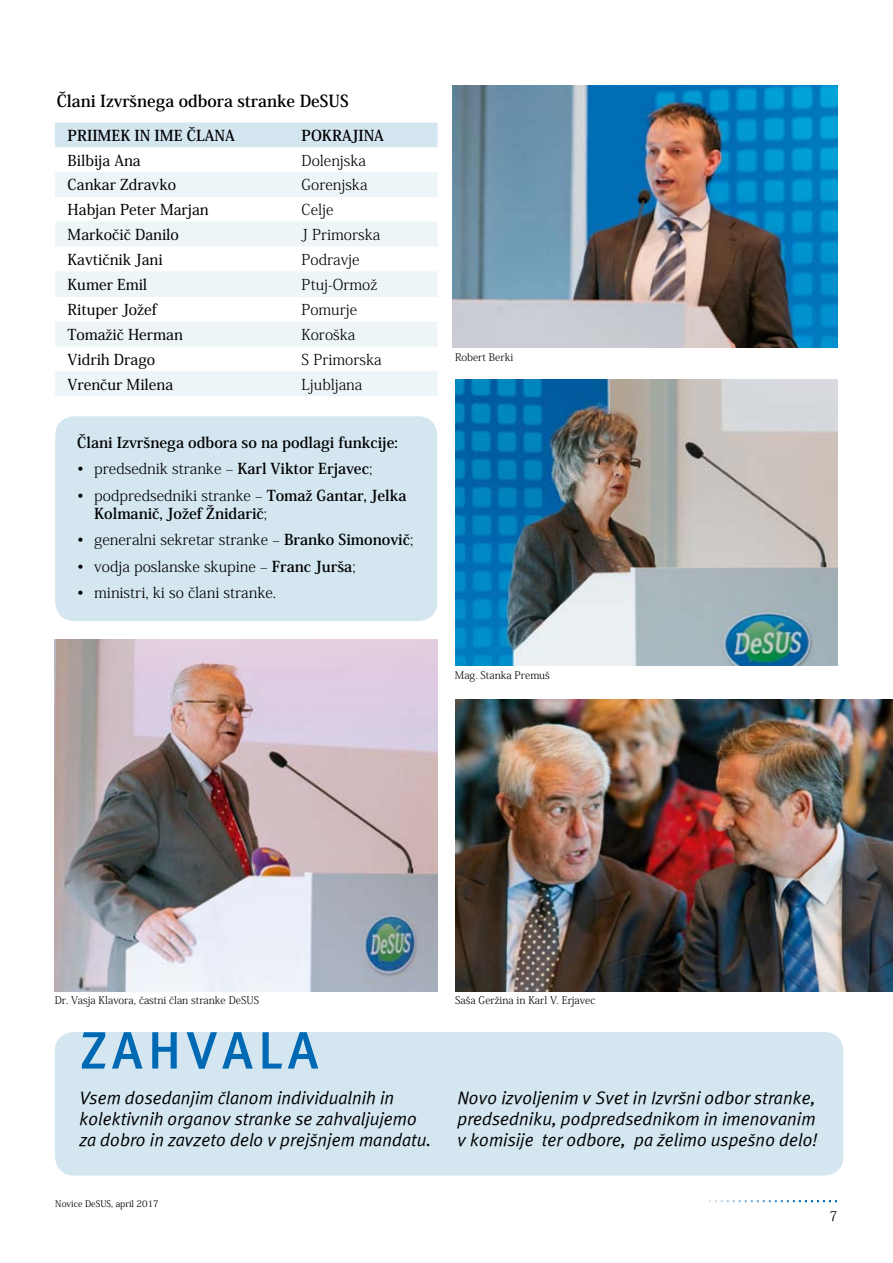
<style>
.page{position:relative;width:893px;height:1263px;background:#fff}
.page>*{position:absolute;margin:0;border:0;box-sizing:border-box;transform-origin:0 0}
.t1{font:52.5px "Meta Medium Roman";letter-spacing:.1em;color:#0069b4}
.t2{font:italic 18px/21px "Meta Normal";color:#000}
.t3{font:700 16.5px "Koz Min Pr 6 N";color:#000}
.t4{font:300 15px "Koz Min Pr 6 N";color:#000}
.t5{font:700 15px/18px "Koz Min Pr 6 N";color:#000}
.t6{font:500 15px "Koz Min Pr 6 N";color:#000}
.t7{font:300 13.5px "Koz Min Pr 6 N";color:#000}
.t8{font:300 10.5px "Koz Min Pr 6 N";color:#000}
.t9{font:9px "Koz Min Pr 6 N";color:#000}
.s1{font-weight:700}
.s2{font-weight:300}
</style>
<div class="page">
<img style="left:54px;top:85px;width:839px;height:1118px">
<p class="t3" style="left:57px;top:92px;width:294px">Člani Izvršnega odbora stranke DeSUS</p>
<p class="t5" style="left:68px;top:127px;width:169px">Priimek in ime člana</p>
<p class="t5" style="left:302px;top:127px;width:84px">Pokrajina</p>
<p class="t6" style="left:68px;top:152px;width:75px">Bilbija Ana</p>
<p class="t4" style="left:302px;top:152px;width:66px">Dolenjska</p>
<p class="t6" style="left:68px;top:176px;width:110px">Cankar Zdravko</p>
<p class="t4" style="left:302px;top:176px;width:67px">Gorenjska</p>
<p class="t6" style="left:68px;top:201px;width:143px">Habjan Peter Marjan</p>
<p class="t4" style="left:302px;top:201px;width:34px">Celje</p>
<p class="t6" style="left:68px;top:226px;width:113px">Markočič Danilo</p>
<p class="t4" style="left:302px;top:226px;width:80px">J Primorska</p>
<p class="t6" style="left:68px;top:251px;width:97px">Kavtičnik Jani</p>
<p class="t4" style="left:302px;top:251px;width:60px">Podravje</p>
<p class="t6" style="left:68px;top:276px;width:81px">Kumer Emil</p>
<p class="t4" style="left:302px;top:276px;width:77px">Ptuj-Ormož</p>
<p class="t6" style="left:68px;top:301px;width:91px">Rituper Jožef</p>
<p class="t4" style="left:302px;top:301px;width:57px">Pomurje</p>
<p class="t6" style="left:68px;top:326px;width:117px">Tomažič Herman</p>
<p class="t4" style="left:302px;top:326px;width:55px">Koroška</p>
<p class="t6" style="left:68px;top:351px;width:89px">Vidrih Drago</p>
<p class="t4" style="left:302px;top:351px;width:82px">S Primorska</p>
<p class="t6" style="left:68px;top:376px;width:107px">Vrenčur Milena</p>
<p class="t4" style="left:302px;top:376px;width:62px">Ljubljana</p>
<p class="t5" style="left:77px;top:433px;width:322px">Člani Izvršnega odbora so na podlagi funkcije:</p>
<p class="t4" style="left:77px;top:460px;width:296px">• predsednik stranke – <span class="s1">Karl Viktor Erjavec</span>;</p>
<p class="t5" style="left:94px;top:486px;width:314px;text-indent:-17px"><span class="s2">• podpredsedniki stranke –</span> Tomaž Gantar, Jelka<br>Kolmanič, Jožef Žnidarič<span class="s2">;</span></p>
<p class="t4" style="left:77px;top:531px;width:338px">• generalni sekretar stranke – <span class="s1">Branko Simonovič</span>;</p>
<p class="t4" style="left:77px;top:558px;width:280px">• vodja poslanske skupine – <span class="s1">Franc Jurša</span>;</p>
<p class="t4" style="left:77px;top:584px;width:200px">• ministri, ki so člani stranke.</p>
<p class="t8" style="left:455px;top:351px;width:60px">Robert Berki</p>
<p class="t8" style="left:455px;top:669px;width:96px">Mag. Stanka Premuš</p>
<p class="t8" style="left:55px;top:994px;width:206px">Dr. Vasja Klavora, častni član stranke DeSUS</p>
<p class="t8" style="left:455px;top:994px;width:142px">Saša Geržina in Karl V. Erjavec</p>
<h1 class="t1" style="left:80px;top:1018px;width:240px">ZAHVALA</h1>
<p class="t2" style="left:79px;top:1086px;width:354px">Vsem dosedanjim članom individualnih in kolektivnih organov stranke se zahvaljujemo za dobro in zavzeto delo v prejšnjem mandatu.</p>
<p class="t2" style="left:457px;top:1086px;width:361px;text-align:justify">Novo izvoljenim v Svet in Izvršni odbor stranke, predsedniku, podpredsednikom in imenovanim v komisije ter odbore, pa želimo uspešno delo!</p>
<p class="t9" style="left:55px;top:1198px;width:105px">Novice Desus, april 2017</p>
<p class="t7" style="left:829px;top:1208px;width:10px">7</p>
</div>
